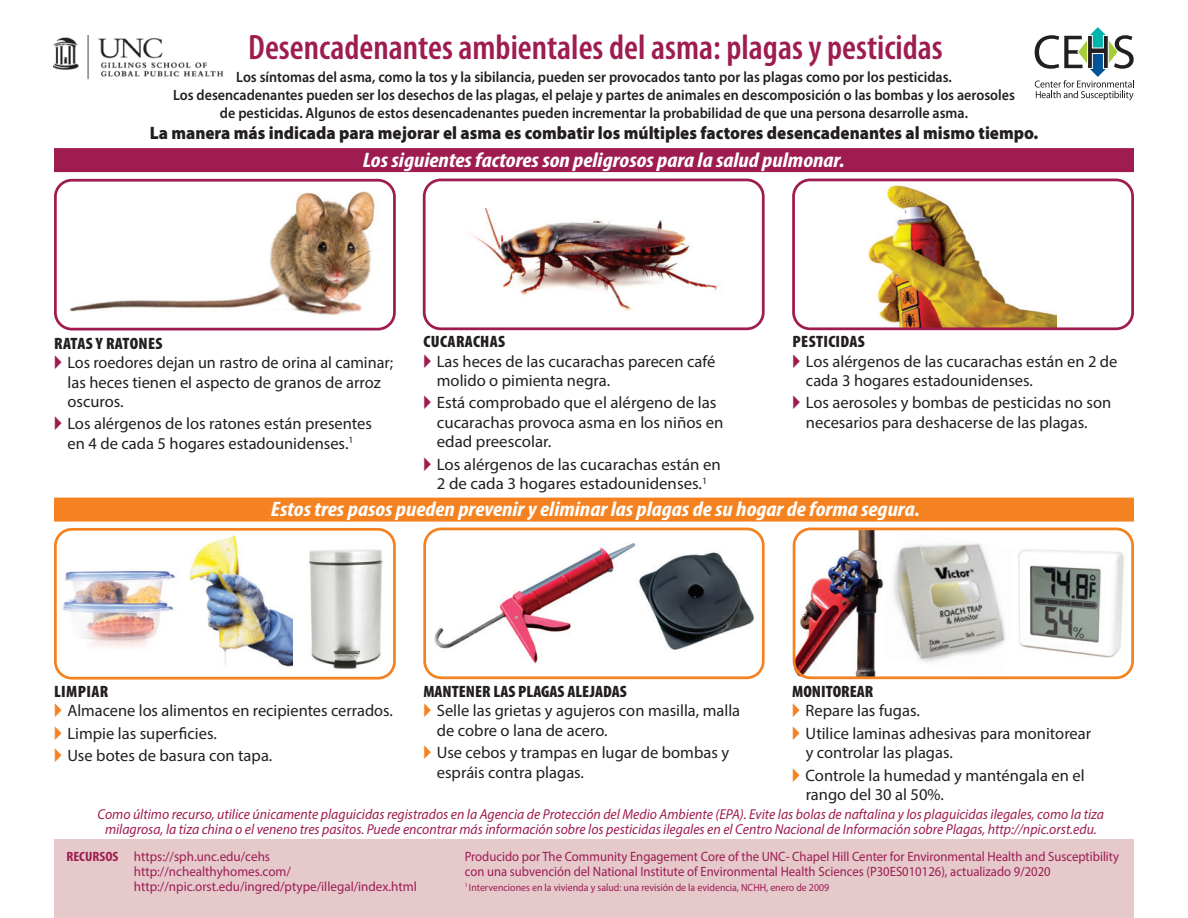
<style>
.page{position:relative;width:1188px;height:918px;background:#fff}
.page>*{position:absolute;margin:0;border:0;box-sizing:border-box;transform-origin:0 0}
.t1{font:600 condensed 35.4px "Myriad Pro";color:#9e1c50}
.t2{font:italic 700 condensed 21px "Myriad Pro";color:#fff;scale:1.12 1}
.t3{font:900 18px "Myriad Pro";color:#231f20;scale:.94 1}
.t4{font:16.5px/19.5px "Myriad Pro";color:#231f20}
.t5{font:900 condensed 16.5px "Myriad Pro";letter-spacing:.005em;color:#231f20;scale:1.04 1}
.t6{font:600 15px/18px "Myriad Pro";color:#231f20;text-align:center;scale:.94 1}
.t7{font:italic 14.4px/15px "Myriad Pro";color:#9e1c50;text-align:center;scale:.96 1}
.t8{font:13.5px/15px "Myriad Pro";color:#9e1c50;scale:.94 1}
.t9{font:13.5px "Myriad Pro";color:#9e1c50}
.t10{font:10.5px "Myriad Pro";color:#9e1c50;scale:.94 1}
.s1{font-weight:700;font-stretch:condensed}
</style>
<div class="page">
<div style="left:54px;top:179px;width:342px;height:151px;border:3px solid #9e1c50;border-radius:17px"></div>
<div style="left:423px;top:179px;width:342px;height:151px;border:3px solid #9e1c50;border-radius:17px"></div>
<img style="left:470px;top:209px;width:248px;height:102px">
<img style="left:868px;top:185px;width:189px;height:141px">
<img style="left:69px;top:191px;width:306px;height:124px">
<div style="left:792px;top:179px;width:342px;height:151px;border:3px solid #9e1c50;border-radius:17px"></div>
<div style="left:54px;top:148px;width:1080px;height:24px;background:#9e1c50"></div>
<div style="left:54px;top:498px;width:1080px;height:24px;background:#f58220"></div>
<img style="left:53px;top:35px;width:171px;height:45px">
<div style="left:54px;top:839px;width:1080px;height:79px;background:#e5c9cb"></div>
<svg style="left:1035px;top:27px;width:99px;height:73px"></svg>
<div style="left:54px;top:528px;width:342px;height:152px;border:3px solid #f58220;border-radius:17px"></div>
<img style="left:63px;top:571px;width:113px;height:77px">
<img style="left:189px;top:535px;width:103px;height:132px">
<img style="left:308px;top:549px;width:75px;height:120px">
<img style="left:883px;top:543px;width:122px;height:120px">
<img style="left:795px;top:530px;width:88px;height:147px">
<div style="left:423px;top:528px;width:342px;height:151px;border:3px solid #f58220;border-radius:17px"></div>
<img style="left:434px;top:543px;width:202px;height:121px">
<img style="left:639px;top:552px;width:115px;height:98px">
<div style="left:793px;top:528px;width:341px;height:151px;border:3px solid #f58220;border-radius:17px"></div>
<img style="left:1018px;top:549px;width:106px;height:109px">
<p class="t1" style="left:248px;top:26px;width:696px">Desencadenantes ambientales del asma: plagas y pesticidas</p>
<p class="t6" style="left:236px;top:68px;width:763px">Los síntomas del asma, como la tos y la sibilancia, pueden ser provocados tanto por las plagas como por los pesticidas.</p>
<p class="t6" style="left:173px;top:86px;width:897px">Los desencadenantes pueden ser los desechos de las plagas, el pelaje y partes de animales en descomposición o las bombas y los aerosoles de pesticidas. Algunos de estos desencadenantes pueden incrementar la probabilidad de que una persona desarrolle asma.</p>
<p class="t3" style="left:150px;top:121px;width:947px">La manera más indicada para mejorar el asma es combatir los múltiples factores desencadenantes al mismo tiempo.</p>
<p class="t2" style="left:363px;top:147px;width:432px">Los siguientes factores son peligrosos para la salud pulmonar.</p>
<p class="t5" style="left:54px;top:332px;width:106px">RATAS Y RATONES</p>
<p class="t4" style="left:67px;top:352px;width:327px">Los roedores dejan un rastro de orina al caminar; las heces tienen el aspecto de granos de arroz oscuros.</p>
<p class="t4" style="left:67px;top:414px;width:306px">Los alérgenos de los ratones están presentes en 4 de cada 5 hogares estadounidenses.<sup>1</sup></p>
<p class="t5" style="left:424px;top:331px;width:80px">CUCARACHAS</p>
<p class="t4" style="left:437px;top:351px;width:280px">Las heces de las cucarachas parecen café molido o pimienta negra.</p>
<p class="t4" style="left:437px;top:393px;width:288px">Está comprobado que el alérgeno de las cucarachas provoca asma en los niños en edad preescolar.</p>
<p class="t4" style="left:437px;top:454px;width:286px">Los alérgenos de las cucarachas están en<br>2 de cada 3 hogares estadounidenses.<sup>1</sup></p>
<p class="t5" style="left:793px;top:331px;width:71px">PESTICIDAS</p>
<p class="t4" style="left:806px;top:351px;width:313px">Los alérgenos de las cucarachas están en 2 de cada 3 hogares estadounidenses.</p>
<p class="t4" style="left:806px;top:393px;width:307px">Los aerosoles y bombas de pesticidas no son necesarios para deshacerse de las plagas.</p>
<p class="t2" style="left:271px;top:496px;width:581px">Estos tres pasos pueden prevenir y eliminar las plagas de su hogar de forma segura.</p>
<p class="t5" style="left:54px;top:681px;width:54px">LIMPIAR</p>
<p class="t4" style="left:67px;top:701px;width:327px">Almacene los alimentos en recipientes cerrados.</p>
<p class="t4" style="left:67px;top:723px;width:151px">Limpie las superficies.</p>
<p class="t4" style="left:67px;top:745px;width:206px">Use botes de basura con tapa.</p>
<p class="t5" style="left:423px;top:681px;width:197px">MANTENER LAS PLAGAS ALEJADAS</p>
<p class="t4" style="left:437px;top:701px;width:305px">Selle las grietas y agujeros con masilla, malla de cobre o lana de acero.</p>
<p class="t4" style="left:437px;top:743px;width:294px">Use cebos y trampas en lugar de bombas y espráis contra plagas.</p>
<p class="t5" style="left:792px;top:681px;width:80px">MONITOREAR</p>
<p class="t4" style="left:806px;top:701px;width:116px">Repare las fugas.</p>
<p class="t4" style="left:806px;top:723px;width:287px">Utilice laminas adhesivas para monitorear y controlar las plagas.</p>
<p class="t4" style="left:806px;top:765px;width:281px">Controle la humedad y manténgala en el rango del 30 al 50%.</p>
<p class="t7" style="left:98px;top:806px;width:1050px">Como último recurso, utilice únicamente plaguicidas registrados en la Agencia de Protección del Medio Ambiente (EPA). Evite las bolas de naftalina y los plaguicidas ilegales, como la tiza milagrosa, la tiza china o el veneno tres pasitos. Puede encontrar más información sobre los pesticidas ilegales en el Centro Nacional de Información sobre Plagas, http://npic.orst.edu.</p>
<p class="t9" style="left:66px;top:848px;width:205px"><span class="s1">RECURSOS</span> https://sph.unc.edu/cehs</p>
<p class="t9" style="left:134px;top:863px;width:159px">http://nchealthyhomes.com/</p>
<p class="t9" style="left:134px;top:878px;width:284px">http://npic.orst.edu/ingred/ptype/illegal/index.html</p>
<p class="t8" style="left:465px;top:848px;width:698px">Producido por The Community Engagement Core of the UNC- Chapel Hill Center for Environmental Health and Susceptibility con una subvención del National Institute of Environmental Health Sciences (P30ES010126), actualizado 9/2020</p>
<p class="t10" style="left:465px;top:881px;width:389px"><sup>1</sup> Intervenciones en la vivienda y salud: una revisión de la evidencia, NCHH, enero de 2009</p>
</div>
